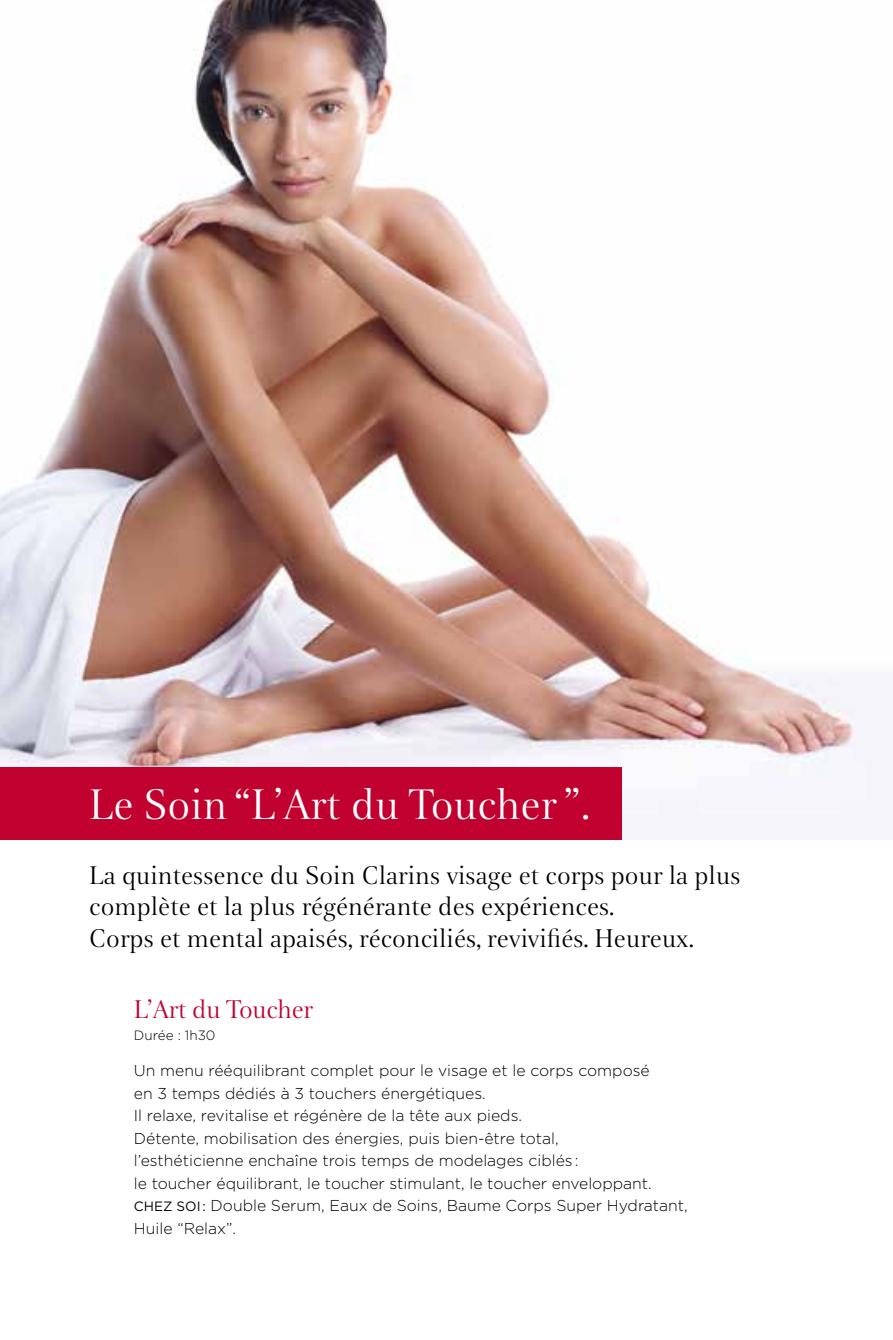
<style>
.page{position:relative;width:893px;height:1340px;background:#fff}
.page>*{position:absolute;margin:0;border:0;box-sizing:border-box;transform-origin:0 0}
.t1{font:45px "Clarins";color:#fff}
.t2{font:27px/31.5px "Clarins";color:#000}
.t3{font:27px "Clarins";letter-spacing:-.01em;color:#c10230}
.t4{font:300 15.75px/22.5px "Gotham";color:#000}
.t5{font:300 13.5px "Gotham";color:#000}
.s1{font-weight:400;font-size:13.5px}
</style>
<div class="page">
<img style="left:0;top:0;width:893px;height:839px">
<div style="left:0;top:767px;width:621px;height:72px;background:#c10230"></div>
<h1 class="t1" style="left:89px;top:772px;width:503px">Le Soin “L’Art du Toucher ”.</h1>
<h2 class="t2" style="left:89px;top:857px;width:653px">La quintessence du Soin Clarins visage et corps pour la plus complète et la plus régénérante des expériences.<br>Corps et mental apaisés, réconciliés, revivifiés. Heureux.</h2>
<h2 class="t3" style="left:134px;top:990px;width:181px">L’Art du Toucher</h2>
<p class="t5" style="left:134px;top:1027px;width:83px">Durée : 1h30</p>
<p class="t4" style="left:134px;top:1058px;width:555px">Un menu rééquilibrant complet pour le visage et le corps composé<br>en 3 temps dédiés à 3 touchers énergétiques.<br>Il relaxe, revitalise et régénère de la tête aux pieds.<br>Détente, mobilisation des énergies, puis bien-être total,<br>l’esthéticienne enchaîne trois temps de modelages ciblés :<br>le toucher équilibrant, le toucher stimulant, le toucher enveloppant.<br><span class="s1">CHEZ SOI :</span> Double Serum, Eaux de Soins, Baume Corps Super Hydratant, Huile “Relax”.</p>
</div>
